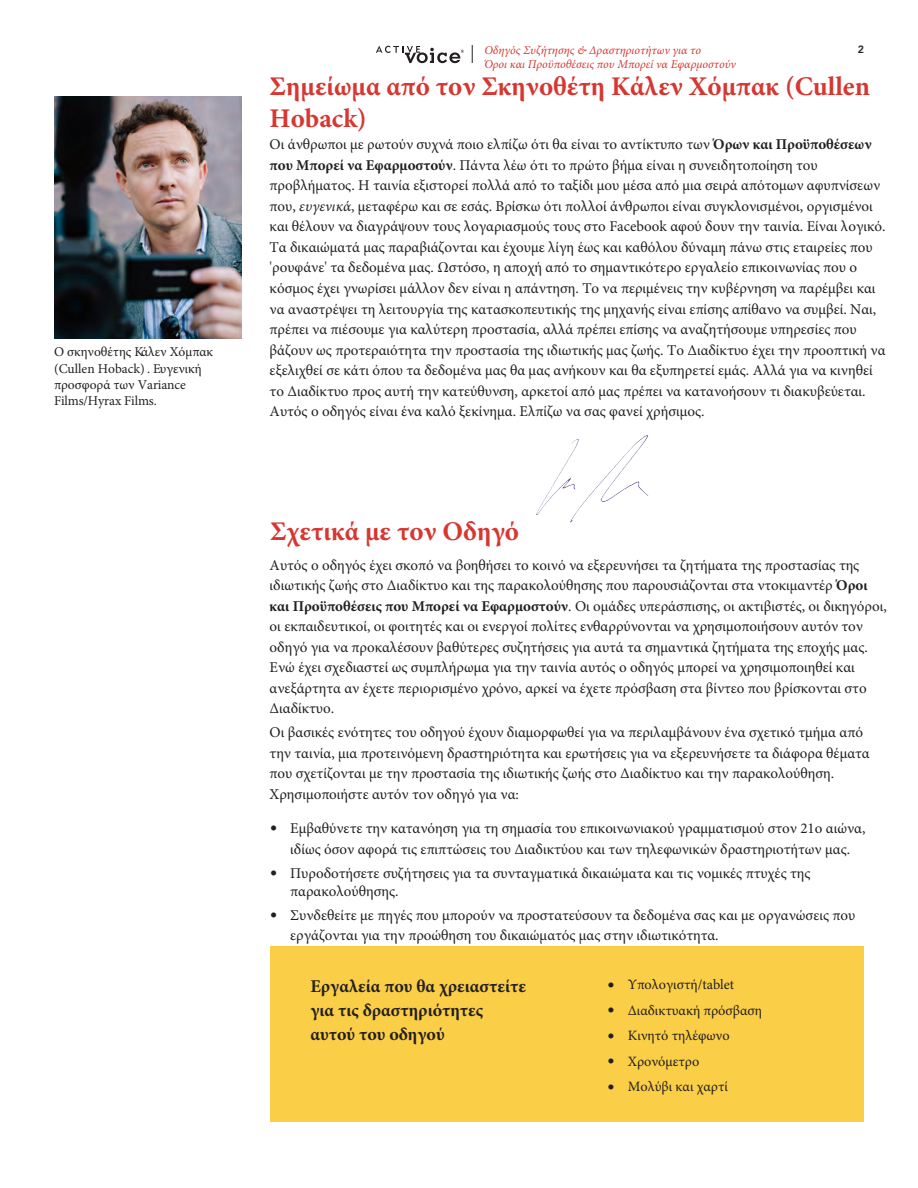
<style>
.page{position:relative;width:918px;height:1188px;background:#fff}
.page>*{position:absolute;margin:0;border:0;box-sizing:border-box;transform-origin:0 0}
.head_1{font:700 27px/32.4px "Minion Pro";color:#d63731}
.head_4{font:700 18px/24px "Minion Pro";color:#231f20}
.text{font:15px/20.5px "Minion Pro";color:#231f20}
.bullet_points{font:15px/20px "Minion Pro";color:#231f20}
.bullet_points-2{font:14.25px "Minion Pro";color:#231f20}
.photo_caption{font:13.5px/16.2px "Minion Pro";color:#231f20}
.t1{font:italic 12px "Minion Pro";color:#d63731}
.t2{font:800 10.5px "Avenir";color:#231f20}
.s1{font-weight:700}
.s2{font-style:italic}
.s3{font-family:"Avenir";font-size:14.25px}
.s4{font-family:"Avenir"}
</style>
<div class="page">
<svg style="left:376px;top:46px;width:88px;height:17px"></svg>
<svg style="left:472px;top:45px;width:1px;height:18px"></svg>
<div style="left:270px;top:946px;width:594px;height:176px;background:#face47"></div>
<img style="left:54px;top:96px;width:188px;height:243px">
<img style="left:536px;top:435px;width:113px;height:88px">
<p class="photo_caption" style="left:54px;top:344px;width:161px">Ο σκηνοθέτης Κάλεν Χόμπακ (Cullen Hoback). Ευγενική προσφορά των Variance<br>Films/Hyrax Films.</p>
<p class="t1" style="left:484px;top:42px;width:218px">Οδηγός Συζήτησης &amp; Δραστηριοτήτων για το</p>
<p class="t2" style="left:858px;top:43px;width:8px">2</p>
<p class="t1" style="left:484px;top:56px;width:253px">Όροι και Προϋποθέσεις που Μπορεί να Εφαρμοστούν</p>
<p class="head_1" style="left:270px;top:69px;width:602px">Σημείωμα από τον Σκηνοθέτη Κάλεν Χόμπακ (Cullen<br>Hoback)</p>
<p class="text" style="left:270px;top:134px;width:617px">Οι άνθρωποι με ρωτούν συχνά ποιο ελπίζω ότι θα είναι το αντίκτυπο των <span class="s1">Όρων και Προϋποθέσεων που Μπορεί να Εφαρμοστούν</span>. Πάντα λέω ότι το πρώτο βήμα είναι η συνειδητοποίηση του προβλήματος. Η ταινία εξιστορεί πολλά από το ταξίδι μου μέσα από μια σειρά απότομων αφυπνίσεων που, <span class="s2">ευγενικά</span>, μεταφέρω και σε εσάς. Βρίσκω ότι πολλοί άνθρωποι είναι συγκλονισμένοι, οργισμένοι και θέλουν να διαγράψουν τους λογαριασμούς τους στο Facebook αφού δουν την ταινία. Είναι λογικό.<br>Τα δικαιώματά μας παραβιάζονται και έχουμε λίγη έως και καθόλου δύναμη πάνω στις εταιρείες που 'ρουφάνε' τα δεδομένα μας. Ωστόσο, η αποχή από το σημαντικότερο εργαλείο επικοινωνίας που ο κόσμος έχει γνωρίσει μάλλον δεν είναι η απάντηση. Το να περιμένεις την κυβέρνηση να παρέμβει και να αναστρέψει τη λειτουργία της κατασκοπευτικής της μηχανής είναι επίσης απίθανο να συμβεί. Ναι, πρέπει να πιέσουμε για καλύτερη προστασία, αλλά πρέπει επίσης να αναζητήσουμε υπηρεσίες που βάζουν ως προτεραιότητα την προστασία της ιδιωτικής μας ζωής. Το Διαδίκτυο έχει την προοπτική να εξελιχθεί σε κάτι όπου τα δεδομένα μας θα μας ανήκουν και θα εξυπηρετεί εμάς. Αλλά για να κινηθεί το Διαδίκτυο προς αυτή την κατεύθυνση, αρκετοί από μας πρέπει να κατανοήσουν τι διακυβεύεται.<br>Αυτός ο οδηγός είναι ένα καλό ξεκίνημα. Ελπίζω να σας φανεί χρήσιμος.</p>
<p class="head_1" style="left:270px;top:515px;width:251px">Σχετικά με τον Οδηγό</p>
<p class="text" style="left:270px;top:555px;width:619px">Αυτός ο οδηγός έχει σκοπό να βοηθήσει το κοινό να εξερευνήσει τα ζητήματα της προστασίας της ιδιωτικής ζωής στο Διαδίκτυο και της παρακολούθησης που παρουσιάζονται στα ντοκιμαντέρ <span class="s1">Όροι και Προϋποθέσεις που Μπορεί να Εφαρμοστούν</span>. Οι ομάδες υπεράσπισης, οι ακτιβιστές, οι δικηγόροι, οι εκπαιδευτικοί, οι φοιτητές και οι ενεργοί πολίτες ενθαρρύνονται να χρησιμοποιήσουν αυτόν τον οδηγό για να προκαλέσουν βαθύτερες συζητήσεις για αυτά τα σημαντικά ζητήματα της εποχής μας.<br>Ενώ έχει σχεδιαστεί ως συμπλήρωμα για την ταινία αυτός ο οδηγός μπορεί να χρησιμοποιηθεί και ανεξάρτητα αν έχετε περιορισμένο χρόνο, αρκεί να έχετε πρόσβαση στα βίντεο που βρίσκονται στο Διαδίκτυο.</p>
<p class="text" style="left:270px;top:722px;width:602px">Οι βασικές ενότητες του οδηγού έχουν διαμορφωθεί για να περιλαμβάνουν ένα σχετικό τμήμα από την ταινία, μια προτεινόμενη δραστηριότητα και ερωτήσεις για να εξερευνήσετε τα διάφορα θέματα που σχετίζονται με την προστασία της ιδιωτικής ζωής στο Διαδίκτυο και την παρακολούθηση.<br>Χρησιμοποιήστε αυτόν τον οδηγό για να:</p>
<p class="bullet_points" style="left:270px;top:819px;width:597px;text-align:center"><span class="s3">•</span> Εμβαθύνετε την κατανόηση για τη σημασία του επικοινωνιακού γραμματισμού στον 21ο αιώνα, ιδίως όσον αφορά τις επιπτώσεις του Διαδικτύου και των τηλεφωνικών δραστηριοτήτων μας.</p>
<p class="bullet_points" style="left:290px;top:864px;width:522px;line-height:18px;text-indent:-20px"><span class="s3">•</span> Πυροδοτήσετε συζήτησεις για τα συνταγματικά δικαιώματα και τις νομικές πτυχές της παρακολούθησης.</p>
<p class="bullet_points" style="left:290px;top:906px;width:567px;text-indent:-20px"><span class="s3">•</span> Συνδεθείτε με πηγές που μπορούν να προστατεύσουν τα δεδομένα σας και με οργανώσεις που εργάζονται για την προώθηση του δικαιώματός μας στην ιδιωτικότητα.</p>
<p class="head_4" style="left:310px;top:974px;width:217px">Εργαλεία που θα χρειαστείτε για τις δραστηριότητες αυτού του οδηγού</p>
<p class="bullet_points-2" style="left:608px;top:975px;width:128px"><span class="s4">•</span> Υπολογιστή/tablet</p>
<p class="bullet_points-2" style="left:608px;top:1000px;width:156px"><span class="s4">•</span> Διαδικτυακή πρόσβαση</p>
<p class="bullet_points-2" style="left:608px;top:1026px;width:124px"><span class="s4">•</span> Κινητό τηλέφωνο</p>
<p class="bullet_points-2" style="left:608px;top:1051px;width:93px"><span class="s4">•</span> Χρονόμετρο</p>
<p class="bullet_points-2" style="left:608px;top:1077px;width:122px"><span class="s4">•</span> Μολύβι και χαρτί</p>
</div>
